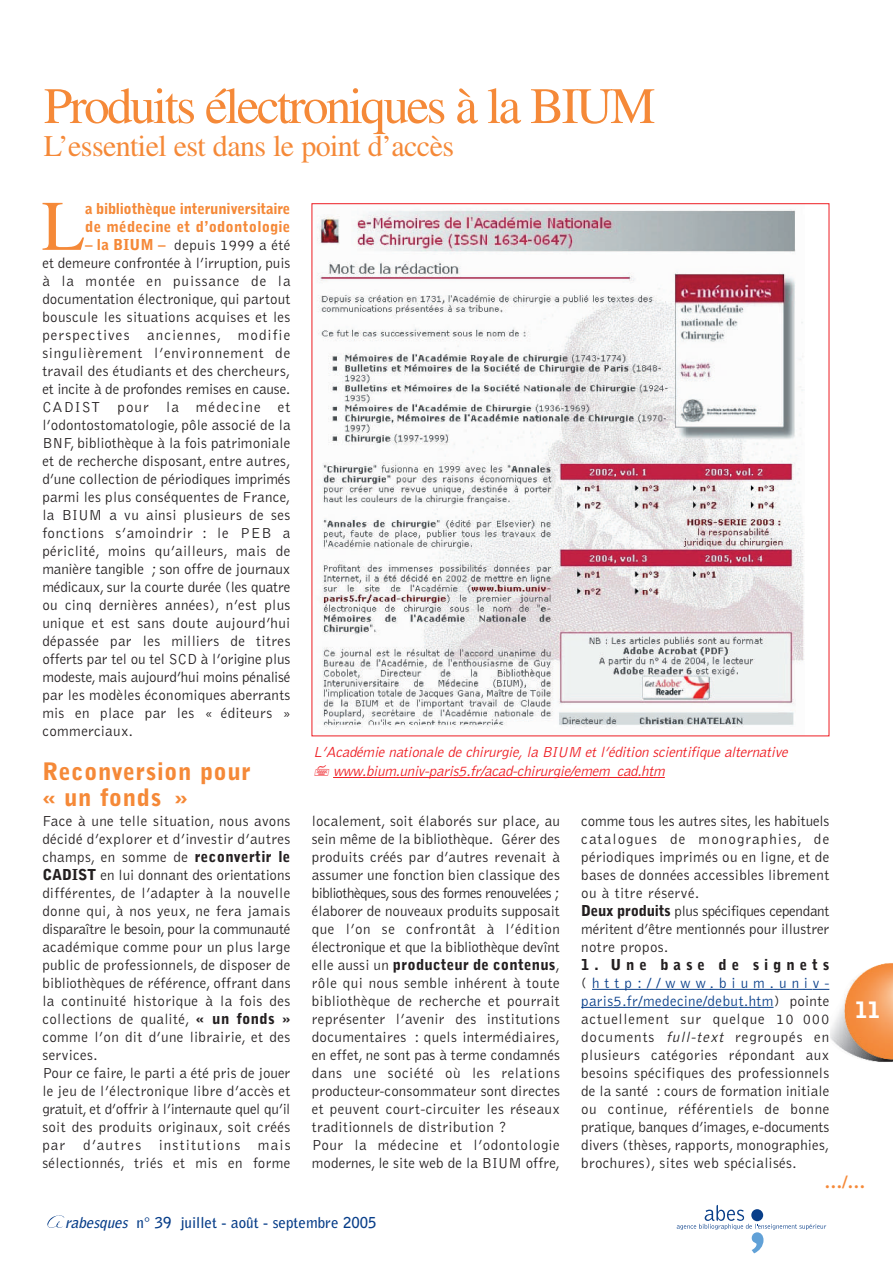
<style>
.page{position:relative;width:893px;height:1263px;background:#fff}
.page>*{position:absolute;margin:0;border:0;box-sizing:border-box;transform-origin:0 0}
.t1{font:70.95px "Times";color:#f58938}
.t2{font:51px "Times";letter-spacing:-.05em;color:#f58938}
.t3{font:30px "Times";letter-spacing:-.02em;color:#f58938}
.t4{font:900 24px/26.5px "Bell Gothic";letter-spacing:.025em;color:#f58938}
.t5{font:900 22.5px "Bell Gothic";color:#fff}
.t6{font:700 18px "Times";color:#f58938}
.t7{font:300 15px/18px "Bell Gothic";letter-spacing:.015em;color:#231f20}
.t8{font:italic 300 15px/18.9px "Bell Gothic";color:#ee1d23}
.t9{font:900 15px/18px "Bell Gothic";letter-spacing:-.015em;color:#f58938}
.t10{font:700 15px "Bell Gothic";color:#083e89}
.s1{font-weight:900;color:#f58938}
.s2{font-weight:900}
.s3{color:#083e89}
.s4{font-style:italic}
</style>
<div class="page">
<img style="left:829px;top:963px;width:63px;height:99px">
<svg style="left:47px;top:1215px;width:18px;height:13px"></svg>
<svg style="left:676px;top:1205px;width:150px;height:48px"></svg>
<hr style="left:592px;top:989px;width:118px;height:1px;background:#083e89">
<hr style="left:709px;top:989px;width:95px;height:1px;background:#083e89">
<svg style="left:803px;top:989px;width:26px;height:1px"></svg>
<svg style="left:581px;top:1007px;width:22px;height:1px"></svg>
<hr style="left:603px;top:1007px;width:67px;height:1px;background:#083e89">
<svg style="left:670px;top:1007px;width:68px;height:1px"></svg>
<hr style="left:738px;top:1007px;width:35px;height:1px;background:#083e89">
<hr style="left:333px;top:777px;width:332px;height:1px;background:#ee1d23">
<img style="left:317px;top:209px;width:487px;height:519px">
<h2 class="t2" style="left:44px;top:76px;width:613px">Produits électroniques à la BIUM</h2>
<h3 class="t3" style="left:44px;top:128px;width:412px">L’essentiel est dans le point d’accès</h3>
<h1 class="t1" style="left:42px;top:184px;width:45px">L</h1>
<p class="t9" style="left:85px;top:201px;width:207px">a bibliothèque interuniversitaire de médecine et d’odontologie</p>
<p class="t7" style="left:42px;top:237px;width:250px;text-align:justify;text-indent:43px"><span class="s1">– la BIUM –</span> depuis 1999 a été et demeure confrontée à l’irruption, puis à la montée en puissance de la documentation électronique, qui partout bouscule les situations acquises et les perspectives anciennes, modifie singulièrement l’environnement de travail des étudiants et des chercheurs, et incite à de profondes remises en cause.<br>CADIST pour la médecine et l’odontostomatologie, pôle associé de la BNF, bibliothèque à la fois patrimoniale et de recherche disposant, entre autres, d’une collection de périodiques imprimés parmi les plus conséquentes de France, la BIUM a vu ainsi plusieurs de ses fonctions s’amoindrir : le PEB a périclité, moins qu’ailleurs, mais de manière tangible ; son offre de journaux médicaux, sur la courte durée (les quatre ou cinq dernières années), n’est plus unique et est sans doute aujourd’hui dépassée par les milliers de titres offerts par tel ou tel SCD à l’origine plus modeste, mais aujourd’hui moins pénalisé par les modèles économiques aberrants mis en place par les « éditeurs » commerciaux.</p>
<h3 class="t4" style="left:42px;top:759px;width:210px">Reconversion pour « un fonds »</h3>
<p class="t7" style="left:42px;top:813px;width:250px">Face à une telle situation, nous avons décidé d’explorer et d’investir d’autres champs, en somme de <span class="s2">reconvertir le CADIST</span> en lui donnant des orientations différentes, de l’adapter à la nouvelle donne qui, à nos yeux, ne fera jamais disparaître le besoin, pour la communauté académique comme pour un plus large public de professionnels, de disposer de bibliothèques de référence, offrant dans la continuité historique à la fois des collections de qualité, <span class="s2">« un fonds » </span>comme l’on dit d’une librairie, et des services.<br>Pour ce faire, le parti a été pris de jouer le jeu de l’électronique libre d’accès et gratuit, et d’offrir à l’internaute quel qu’il soit des produits originaux, soit créés par d’autres institutions mais sélectionnés, triés et mis en forme</p>
<p class="t7" style="left:312px;top:813px;width:250px">localement, soit élaborés sur place, au sein même de la bibliothèque. Gérer des produits créés par d’autres revenait à assumer une fonction bien classique des bibliothèques, sous des formes renouvelées ; élaborer de nouveaux produits supposait que l’on se confrontât à l’édition électronique et que la bibliothèque devînt elle aussi un <span class="s2">producteur de contenus</span>, rôle qui nous semble inhérent à toute bibliothèque de recherche et pourrait représenter l’avenir des institutions documentaires : quels intermédiaires, en effet, ne sont pas à terme condamnés dans une société où les relations producteur-consommateur sont directes et peuvent court-circuiter les réseaux traditionnels de distribution ?<br>Pour la médecine et l’odontologie modernes, le site web de la BIUM offre,</p>
<p class="t7" style="left:581px;top:813px;width:250px">comme tous les autres sites, les habituels catalogues de monographies, de périodiques imprimés ou en ligne, et de bases de données accessibles librement ou à titre réservé.<br><span class="s2">Deux produits</span> plus spécifiques cependant méritent d’être mentionnés pour illustrer notre propos.</p>
<p class="t8" style="left:333px;top:744px;width:459px;text-indent:-20px">L’Académie nationale de chirurgie, la BIUM et l’édition scientifique alternative www.bium.univ-paris5.fr/acad-chirurgie/emem_cad.htm</p>
<p class="t7" style="left:581px;top:957px;width:250px;text-align:justify"><span class="s2">1. Une base de signets </span>(<span class="s3">http://www.bium.univ&shy;paris5.fr/medecine/debut.htm</span>) pointe actuellement sur quelque 10 000 documents <span class="s4">full-text</span> regroupés en plusieurs catégories répondant aux besoins spécifiques des professionnels de la santé : cours de formation initiale ou continue, référentiels de bonne pratique, banques d’images, e-documents divers (thèses, rapports, monographies, brochures), sites web spécialisés.</p>
<h3 class="t5" style="left:855px;top:1002px;width:27px">11</h3>
<p class="t10" style="left:65px;top:1217px;width:313px"><span class="s4">rabesques</span> n° 39 juillet - août - septembre 2005</p>
<p class="t6" style="left:824px;top:1171px;width:43px">…/…</p>
</div>
